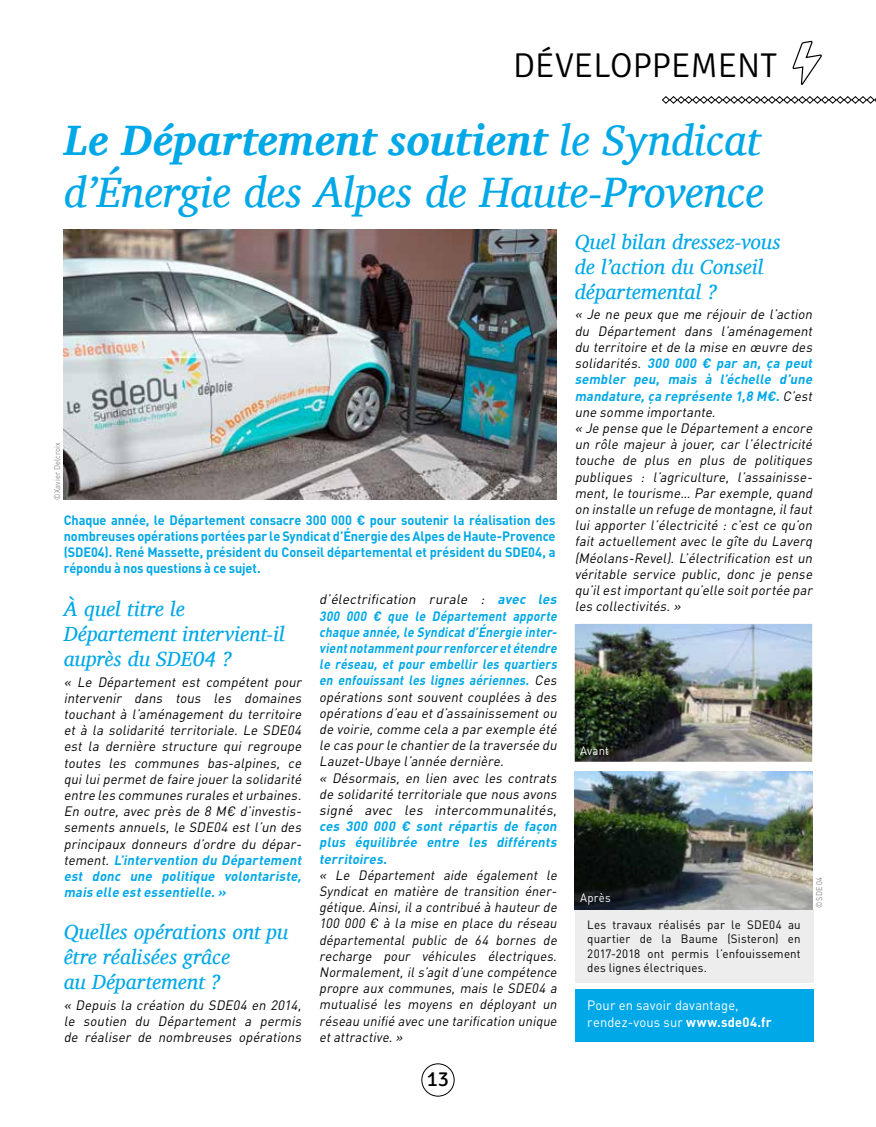
<style>
.page{position:relative;width:876px;height:1127px;background:#fff}
.page>*{position:absolute;margin:0;border:0;box-sizing:border-box;transform-origin:0 0}
.t1{font:italic 43.5px/52.2px "Charis SIL";color:#00a8e7}
.t2{font:300 34.5px "Signika";color:#000}
.t3{font:italic 21px/25.2px "Charis SIL";letter-spacing:.005em;color:#00a8e7}
.t4{font:21px "Signika";color:#000}
.t5{font:italic 13.5px/16.2px "DINOT";letter-spacing:.01em;color:#000;text-align:justify;scale:.96 1}
.t6{font:italic 13.5px/16.2px "DINOT";letter-spacing:.01em;color:#000}
.t7{font:italic 13.5px/16.2px "DINOT";letter-spacing:.01em;color:#000;text-align:justify;scale:.94 1}
.t8{font:700 13.5px/16.2px "DINOT";letter-spacing:-.01em;color:#00a8e7;text-align:justify;scale:.94 1}
.t9{font:italic 700 13.5px/16.2px "DINOT";color:#00a8e7;text-align:justify;scale:.96 1}
.t10{font:13.5px/16.2px "DINOT";letter-spacing:.01em;color:#fff;scale:.96 1}
.t11{font:12px/14.4px "DINOT";letter-spacing:.015em;color:#000;text-align:justify;scale:.96 1}
.t12{font:12px "DINOT";letter-spacing:.02em;color:#fff;scale:.95 1}
.t13{font:8.25px "DIN";letter-spacing:.02em;color:#878787;scale:.9 1}
.s1{font-weight:700}
.s2{font-weight:700;color:#00a8e7}
</style>
<div class="page">
<img style="left:64px;top:229px;width:493px;height:271px">
<div style="left:421px;top:1063px;width:33px;height:33px;border:1px solid #000;border-radius:50%"></div>
<svg style="left:792px;top:40px;width:30px;height:45px"></svg>
<svg style="left:661px;top:96px;width:215px;height:8px"></svg>
<div style="left:575px;top:989px;width:238px;height:53px;background:#00a8e7"></div>
<div style="left:575px;top:909px;width:238px;height:73px;background:#ededed"></div>
<img style="left:575px;top:624px;width:237px;height:138px">
<img style="left:575px;top:771px;width:237px;height:138px">
<h2 class="t2" style="left:513px;top:47px;width:265px">DÉVELOPPEMENT</h2>
<h1 class="t1" style="left:64px;top:114px;width:702px"><span class="s1">Le Département soutient</span> le Syndicat d’Énergie des Alpes de Haute-Provence</h1>
<p class="t13" style="left:52px;top:500px;width:65px;rotate:-90deg">©Xavier Delcroix</p>
<p class="t8" style="left:64px;top:511px;width:525px">Chaque année, le Département consacre 300 000 € pour soutenir la réalisation des nombreuses opérations portées par le Syndicat d’Énergie des Alpes de Haute-Provence (SDE04). René Massette, président du Conseil départemental et président du SDE04, a répondu à nos questions à ce sujet.</p>
<h3 class="t3" style="left:64px;top:596px;width:222px">À quel titre le<br>Département intervient-il auprès du SDE04 ?</h3>
<p class="t5" style="left:64px;top:673px;width:252px">« Le Département est compétent pour intervenir dans tous les domaines touchant à l’aménagement du territoire et à la solidarité territoriale. Le SDE04 est la dernière structure qui regroupe toutes les communes bas-alpines, ce quiluipermetde faire jouerla solidarité entre les communes rurales eturbaines.<br>En outre, avec près de 8 M€ d’investis&shy;sements annuels, le SDE04 est l’un des principaux donneurs d’ordre du dépar&shy;tement. <span class="s2">L’intervention du Département est donc une politique volontariste, mais elle estessentielle.»</span></p>
<h3 class="t3" style="left:64px;top:919px;width:226px">Quelles opérations ont pu être réalisées grâce<br>au Département ?</h3>
<p class="t5" style="left:64px;top:996px;width:252px">« Depuis la création du SDE04 en 2014, le soutien du Département a permis de réaliser de nombreuses opérations</p>
<p class="t6" style="left:319px;top:591px;width:242px">d’électrification rurale : <span class="s2">avec les 300 000 € que le Département apporte chaque année,le Syndicatd’Énergie inter&shy;vientnotammentpourrenforceretétendre le réseau, et pour embellir les quartiers en enfouissant les lignes aériennes.</span> Ces opérations sont souvent couplées à des opérations d’eau et d’assainissement ou de voirie,comme cela a parexemple été le cas pourle chantierde la traversée du Lauzet-Ubaye l’année dernière.<br>« Désormais, en lien avec les contrats de solidarité territoriale que nous avons signé avec les intercommunalités,</p>
<p class="t9" style="left:319px;top:818px;width:252px">ces 300 000 € sont répartis de façon plus équilibrée entre les différents territoires.</p>
<p class="t7" style="left:319px;top:866px;width:257px">« Le Département aide également le Syndicat en matière de transition éner&shy;gétique.Ainsi,ila contribué à hauteurde 100 000 € à la mise en place du réseau départemental public de 64 bornes de recharge pour véhicules électriques.<br>Normalement, il s’agit d’une compétence propre aux communes, mais le SDE04 a mutualisé les moyens en déployant un réseau unifié avec une tarification unique etattractive.»</p>
<h3 class="t4" style="left:427px;top:1067px;width:24px">13</h3>
<h3 class="t3" style="left:575px;top:229px;width:207px">Quel bilan dressez-vous de l’action du Conseil départemental ?</h3>
<p class="t5" style="left:575px;top:306px;width:252px;text-align:left">« Je ne peux que me réjouir de l’action du Département dans l’aménagement du territoire et de la mise en œuvre des solidarités. <span class="s2">300 000 € par an, ça peut sembler peu, mais à l’échelle d’une mandature,ça représente 1,8 M€.</span>C’est une somme importante.<br>« Je pense que le Départementa encore un rôle majeur à jouer, car l’électricité touche de plus en plus de politiques publiques : l’agriculture, l’assainisse&shy;ment, le tourisme… Par exemple, quand on installe un refuge de montagne,ilfaut lui apporter l’électricité : c’est ce qu’on fait actuellement avec le gîte du Laverq (Méolans-Revel). L’électrification est un véritable service public, donc je pense qu’ilestimportantqu’elle soitportée par les collectivités.»</p>
<p class="t12" style="left:580px;top:743px;width:32px">Avant</p>
<p class="t12" style="left:580px;top:889px;width:34px">Après</p>
<p class="t11" style="left:587px;top:917px;width:224px">Les travaux réalisés par le SDE04 au quartier de la Baume (Sisteron) en 2017-2018 ont permis l’enfouissement des lignes électriques.</p>
<p class="t10" style="left:587px;top:997px;width:194px">Pour en savoir davantage, rendez-vous sur <span class="s1">www.sde04.fr</span></p>
<p class="t13" style="left:814px;top:907px;width:35px;rotate:-90deg">©SDE 04</p>
</div>
